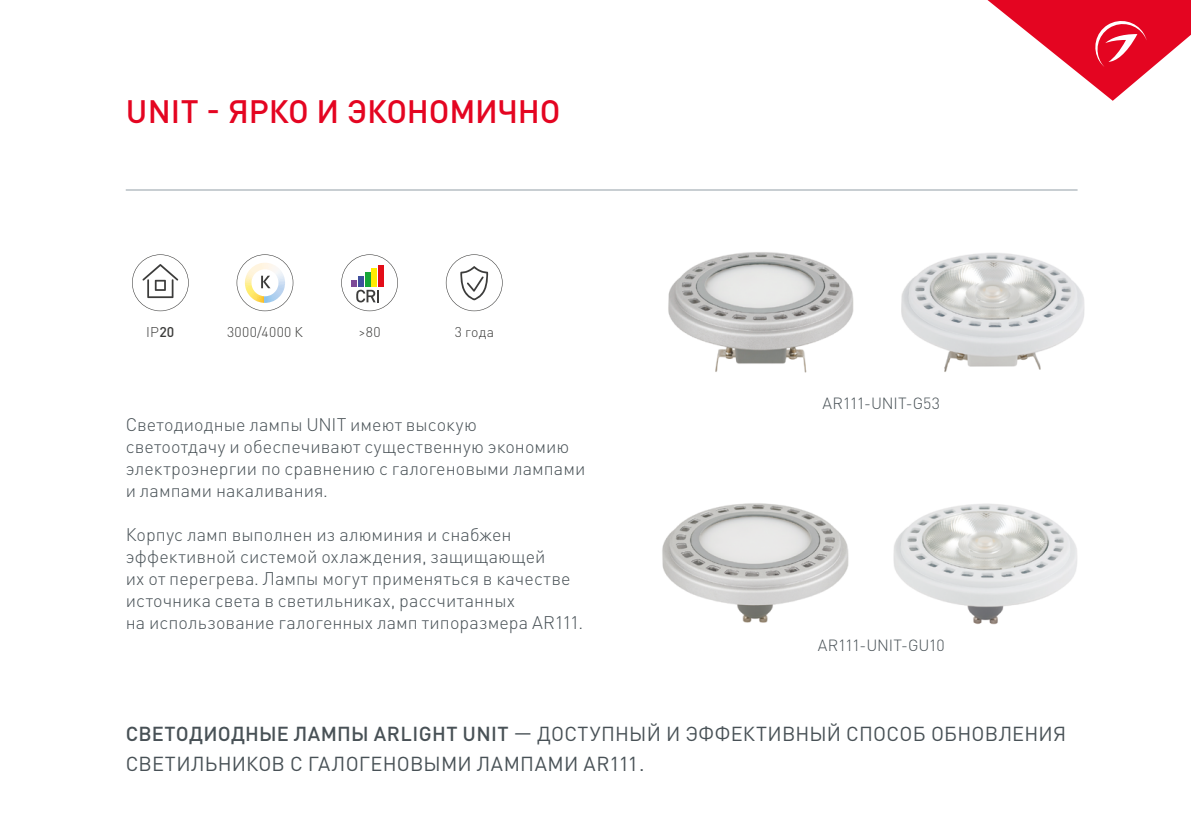
<style>
.page{position:relative;width:1191px;height:840px;background:#fff}
.page>*{position:absolute;margin:0;border:0;box-sizing:border-box;transform-origin:0 0}
.t1{font:500 32px "DIN Pro";letter-spacing:-.005em;color:#e40521}
.t2{font:20px/30px "DIN Pro";letter-spacing:.01em;color:#485156}
.t3{font:300 18px/22px "DIN Pro";letter-spacing:.005em;color:#485156}
.t4{font:300 16px "DIN Pro";letter-spacing:-.01em;color:#485156}
.t5{font:300 14px "DIN Pro";letter-spacing:.03em;color:#3c3c3b}
.s1{font-weight:500}
</style>
<div class="page">
<svg style="left:987px;top:0;width:204px;height:101px"></svg>
<hr style="left:126px;top:189px;width:951px;height:2px;background:#c8ced2">
<img style="left:668px;top:252px;width:186px;height:121px">
<img style="left:662px;top:503px;width:187px;height:120px">
<img style="left:893px;top:503px;width:184px;height:122px">
<img style="left:901px;top:253px;width:184px;height:119px">
<svg style="left:132px;top:254px;width:57px;height:57px"></svg>
<svg style="left:237px;top:254px;width:56px;height:57px"></svg>
<svg style="left:341px;top:254px;width:57px;height:57px"></svg>
<svg style="left:446px;top:254px;width:56px;height:57px"></svg>
<p class="t1" style="left:126px;top:89px;width:436px">UNIT - ЯРКО И ЭКОНОМИЧНО</p>
<p class="t5" style="left:146px;top:322px;width:30px">IP<span class="s1">20</span></p>
<p class="t5" style="left:227px;top:322px;width:77px">3000/4000 К</p>
<p class="t5" style="left:358px;top:322px;width:24px">&gt;80</p>
<p class="t5" style="left:455px;top:322px;width:41px">3 года</p>
<p class="t3" style="left:126px;top:412px;width:461px">Светодиодные лампы UNIT имеют высокую<br>светоотдачу и обеспечивают существенную экономию электроэнергии по сравнению с галогеновыми лампами и лампами накаливания.</p>
<p class="t3" style="left:126px;top:522px;width:459px">Корпус ламп выполнен из алюминия и снабжен эффективной системой охлаждения, защищающей<br>их от перегрева. Лампы могут применяться в качестве источника света в светильниках, рассчитанных<br>на использование галогенных ламп типоразмера AR111.</p>
<p class="t4" style="left:822px;top:392px;width:119px">AR111-UNIT-G53</p>
<p class="t4" style="left:818px;top:634px;width:128px">AR111-UNIT-GU10</p>
<p class="t2" style="left:126px;top:717px;width:941px"><span class="s1">СВЕТОДИОДНЫЕ ЛАМПЫ ARLIGHT UNIT</span> — ДОСТУПНЫЙ И ЭФФЕКТИВНЫЙ СПОСОБ ОБНОВЛЕНИЯ<br>СВЕТИЛЬНИКОВ С ГАЛОГЕНОВЫМИ ЛАМПАМИ AR111.</p>
</div>
